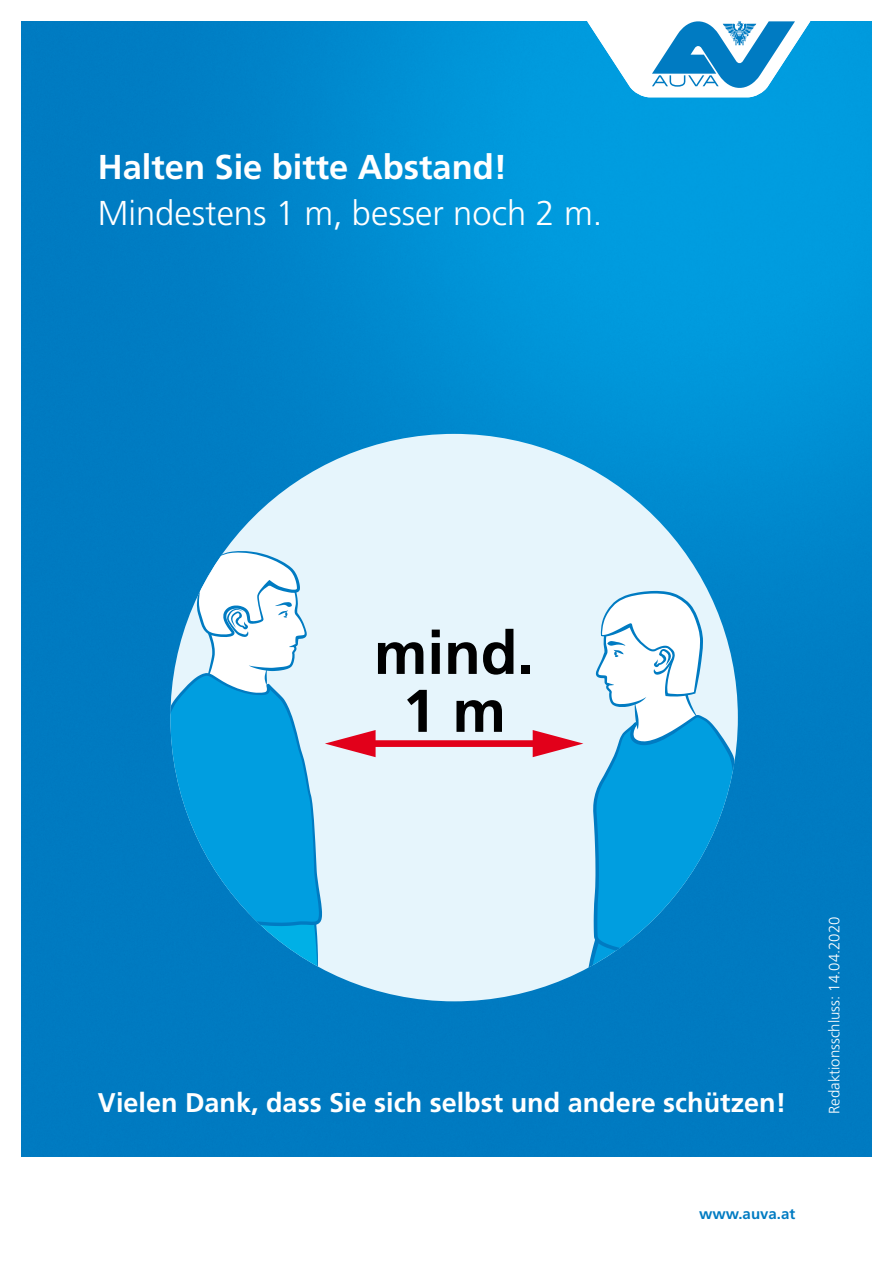
<style>
.page{position:relative;width:893px;height:1263px;background:#fff}
.page>*{position:absolute;margin:0;border:0;box-sizing:border-box;transform-origin:0 0}
.t1{font:700 60.15px/57.9px "Frutiger LT Std";color:#000;text-align:center}
.UT_w{font:300 34.5px "Frutiger LT Std";color:#fff}
.Titel_w{font:700 34.5px "Frutiger LT Std";color:#fff}
.Claim_w{font:700 27px "Frutiger LT Std";color:#fff}
.RS_w{font:300 15px "Frutiger LT Std";color:#fff}
.t2{font:700 15px "Frutiger LT Std";color:#007bc2}
</style>
<div class="page">
<img style="left:21px;top:21px;width:851px;height:1136px">
<div style="left:170px;top:434px;width:568px;height:567px;background:#e6f5fc;border-radius:284px"></div>
<div style="left:366px;top:740px;width:176px;height:7px;background:#e2001a"></div>
<svg style="left:170px;top:550px;width:206px;height:451px"></svg>
<svg style="left:533px;top:590px;width:205px;height:410px"></svg>
<svg style="left:586px;top:21px;width:225px;height:76px"></svg>
<h1 class="Titel_w" style="left:98px;top:146px;width:411px">Halten Sie bitte Abstand!</h1>
<p class="UT_w" style="left:98px;top:193px;width:506px">Mindestens 1 m, besser noch 2 m.</p>
<h1 class="t1" style="left:374px;top:624px;width:162px">mind.<br>1 m</h1>
<p class="Claim_w" style="left:98px;top:1086px;width:690px">Vielen Dank, dass Sie sich selbst und andere schützen!</p>
<p class="RS_w" style="left:826px;top:1114px;width:199px;rotate:-90deg">Redaktionsschluss: 14.04.2020</p>
<p class="t2" style="left:699px;top:1205px;width:97px">www.auva.at</p>
</div>
